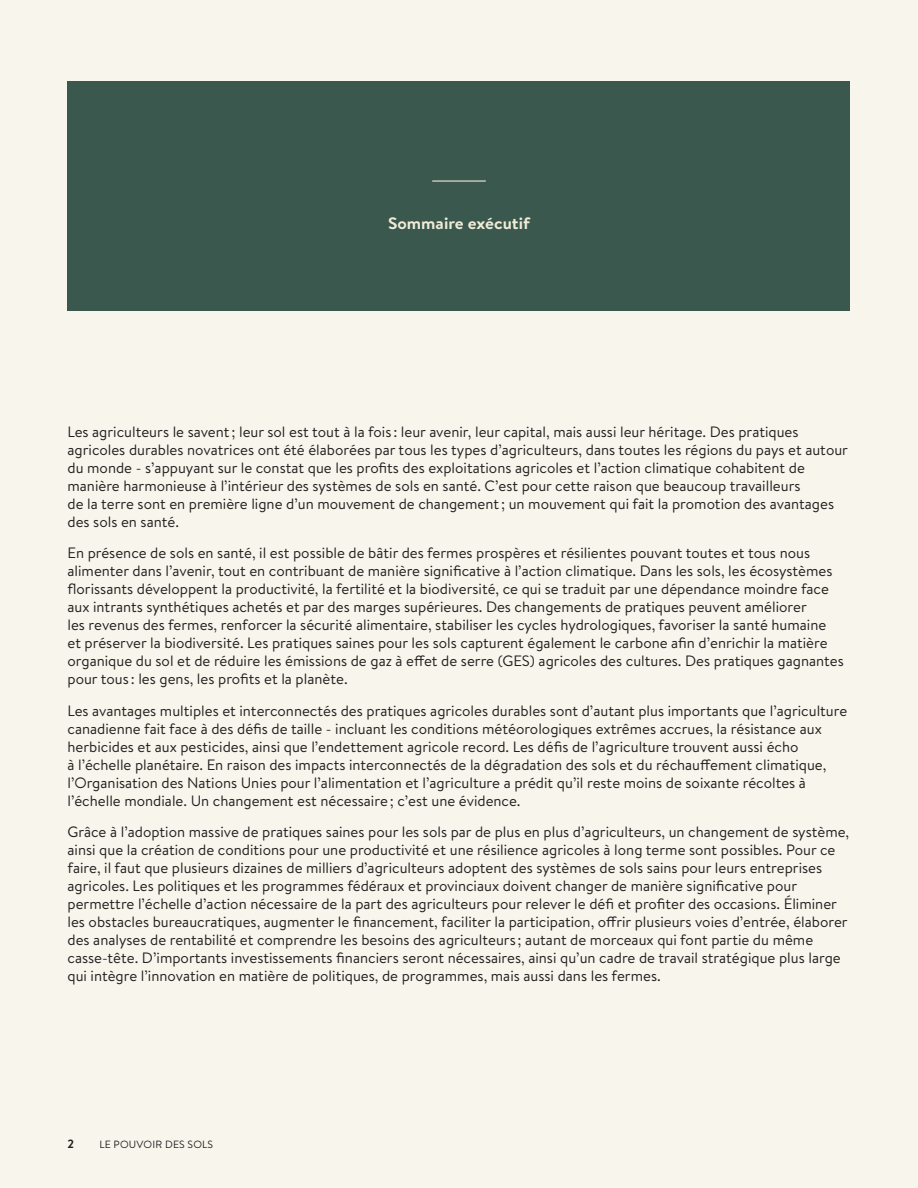
<style>
.page{position:relative;width:918px;height:1188px;background:#f8f6ec}
.page>*{position:absolute;margin:0;border:0;box-sizing:border-box;transform-origin:0 0}
.t1{font:700 16.5px "Brandon Text";color:#f1ebd8;scale:1.05 1}
.t2{font:15px/18px "Brandon Text";color:#231f20}
.t3{font:700 12px "Brandon Text";color:#231f20}
.t4{font:10.5px "Brandon Text";letter-spacing:.02em;color:#231f20}
</style>
<div class="page">
<div style="left:68px;top:81px;width:782px;height:229px;background:#3a584e"></div>
<hr style="left:433px;top:180px;width:52px;height:2px;background:#f1ebd8">
<p class="t1" style="left:388px;top:212px;width:137px">Sommaire exécutif</p>
<p class="t2" style="left:68px;top:422px;width:782px">Les agriculteurs le savent; leur sol est tout à la fois : leur avenir, leur capital, mais aussi leur héritage. Des pratiques agricoles durables novatrices ont été élaborées par tous les types d’agriculteurs, dans toutes les régions du pays et autour du monde - s’appuyant sur le constat que les profits des exploitations agricoles et l’action climatique cohabitent de manière harmonieuse à l’intérieur des systèmes de sols en santé. C’est pour cette raison que beaucoup travailleurs<br>de la terre sont en première ligne d’un mouvement de changement; un mouvement qui fait la promotion des avantages des sols en santé.</p>
<p class="t2" style="left:68px;top:543px;width:778px">En présence de sols en santé, il est possible de bâtir des fermes prospères et résilientes pouvant toutes et tous nous alimenter dans l’avenir, tout en contribuant de manière significative à l’action climatique. Dans les sols, les écosystèmes florissants développent la productivité, la fertilité et la biodiversité, ce qui se traduit par une dépendance moindre face aux intrants synthétiques achetés et par des marges supérieures. Des changements de pratiques peuvent améliorer<br>les revenus des fermes, renforcer la sécurité alimentaire, stabiliser les cycles hydrologiques, favoriser la santé humaine<br>et préserver la biodiversité. Les pratiques saines pour les sols capturent également le carbone afin d’enrichir la matière organique du sol et de réduire les émissions de gaz à effet de serre (GES) agricoles des cultures. Des pratiques gagnantes pour tous : les gens, les profits et la planète.</p>
<p class="t2" style="left:68px;top:701px;width:781px">Les avantages multiples et interconnectés des pratiques agricoles durables sont d’autant plus importants que l’agriculture canadienne fait face à des défis de taille - incluant les conditions météorologiques extrêmes accrues, la résistance aux herbicides et aux pesticides, ainsi que l’endettement agricole record. Les défis de l’agriculture trouvent aussi écho<br>à l’échelle planétaire. En raison des impacts interconnectés de la dégradation des sols et du réchauffement climatique, l’Organisation des Nations Unies pour l’alimentation et l’agriculture a prédit qu’il reste moins de soixante récoltes à l’échelle mondiale. Un changement est nécessaire; c’est une évidence.</p>
<p class="t2" style="left:68px;top:822px;width:783px">Grâce à l’adoption massive de pratiques saines pour les sols par de plus en plus d’agriculteurs, un changement de système, ainsi que la création de conditions pour une productivité et une résilience agricoles à long terme sont possibles. Pour ce faire, il faut que plusieurs dizaines de milliers d’agriculteurs adoptent des systèmes de sols sains pour leurs entreprises agricoles. Les politiques et les programmes fédéraux et provinciaux doivent changer de manière significative pour permettre l’échelle d’action nécessaire de la part des agriculteurs pour relever le défi et profiter des occasions. Éliminer les obstacles bureaucratiques, augmenter le financement, faciliter la participation, offrir plusieurs voies d’entrée, élaborer des analyses de rentabilité et comprendre les besoins des agriculteurs ; autant de morceaux qui font partie du même casse-tête. D’importants investissements financiers seront nécessaires, ainsi qu’un cadre de travail stratégique plus large qui intègre l’innovation en matière de politiques, de programmes, mais aussi dans les fermes.</p>
<p class="t3" style="left:68px;top:1135px;width:8px">2</p>
<p class="t4" style="left:99px;top:1137px;width:115px">LE POUVOIR DES SOLS</p>
</div>
